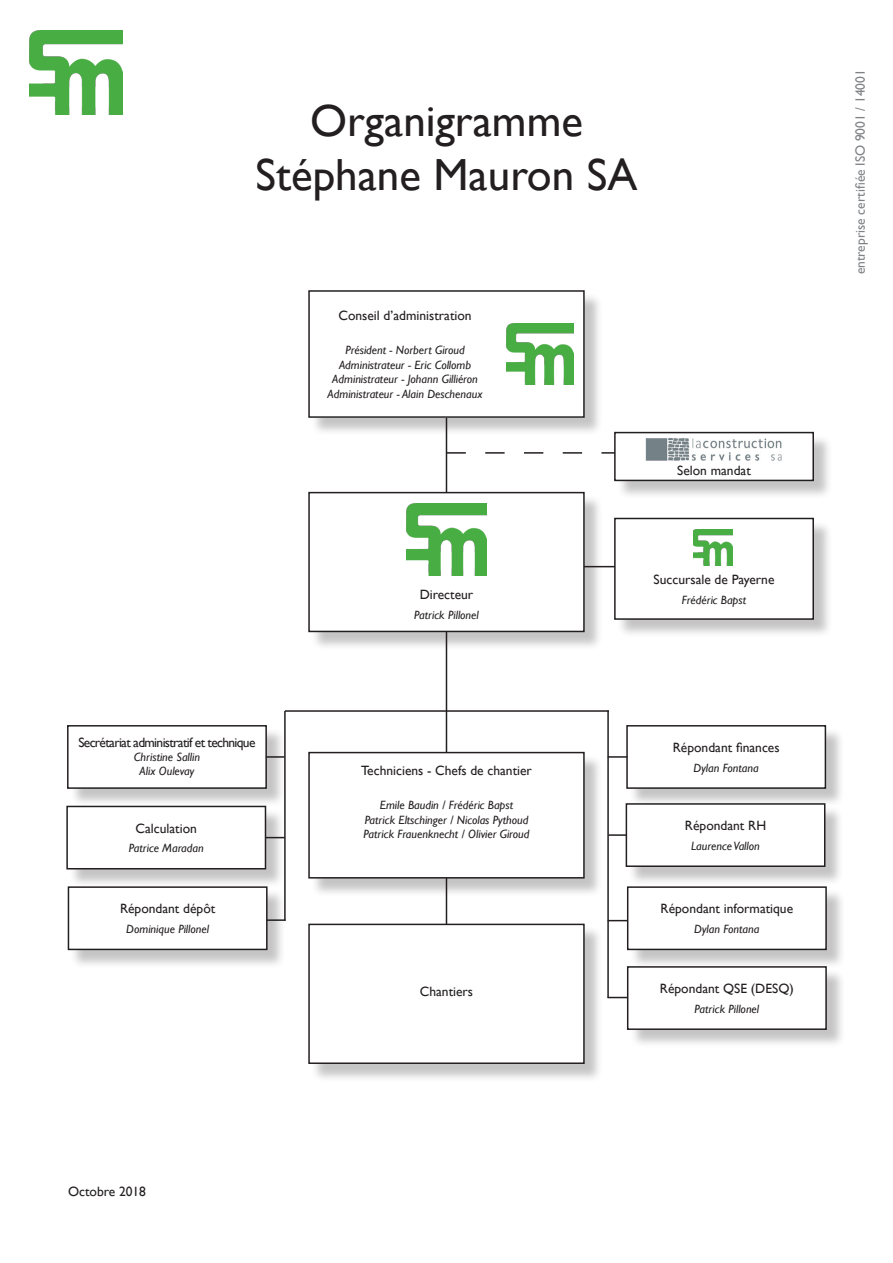
<style>
.page{position:relative;width:893px;height:1263px;background:#fff}
.page>*{position:absolute;margin:0;border:0;box-sizing:border-box;transform-origin:0 0}
.t1{font:45px "Gill Sans";color:#231f20}
.t2{font:13.5px "Gill Sans";color:#231f20}
.t3{font:13.5px "Gill Sans";letter-spacing:-.05em;color:#231f20}
.t4{font:13.5px "Gill Sans";color:#808285}
.t5{font:italic 12px "Gill Sans";color:#231f20}
</style>
<div class="page">
<svg style="left:447px;top:452px;width:167px;height:2px"></svg>
<hr style="left:549px;top:566px;width:101px;height:1px;background:#231f20">
<hr style="left:608px;top:834px;width:20px;height:2px;background:#231f20">
<hr style="left:446px;top:413px;width:1px;height:556px;background:#231f20">
<div style="left:311px;top:292px;width:292px;height:144px;background:#231f20;opacity:.26"></div>
<div style="left:309px;top:291px;width:275px;height:126px;background:#fff"></div>
<div style="left:308px;top:290px;width:277px;height:128px;border:2px solid #231f20"></div>
<img style="left:506px;top:323px;width:67px;height:62px">
<div style="left:311px;top:494px;width:292px;height:157px;background:#231f20;opacity:.26"></div>
<div style="left:309px;top:493px;width:275px;height:138px;background:#fff"></div>
<div style="left:308px;top:492px;width:277px;height:140px;border:2px solid #231f20"></div>
<img style="left:407px;top:504px;width:79px;height:72px">
<div style="left:69px;top:727px;width:216px;height:81px;background:#231f20;opacity:.26"></div>
<div style="left:68px;top:726px;width:198px;height:62px;background:#fff"></div>
<div style="left:67px;top:725px;width:200px;height:64px;border:2px solid #231f20"></div>
<div style="left:311px;top:754px;width:292px;height:143px;background:#231f20;opacity:.26"></div>
<div style="left:309px;top:752px;width:275px;height:126px;background:#fff"></div>
<div style="left:308px;top:752px;width:277px;height:126px;border:2px solid #231f20"></div>
<div style="left:69px;top:808px;width:216px;height:80px;background:#231f20;opacity:.26"></div>
<div style="left:67px;top:806px;width:198px;height:63px;background:#fff"></div>
<div style="left:66px;top:806px;width:200px;height:63px;border:2px solid #231f20"></div>
<div style="left:70px;top:888px;width:216px;height:81px;background:#231f20;opacity:.26"></div>
<div style="left:68px;top:887px;width:199px;height:62px;background:#fff"></div>
<div style="left:68px;top:886px;width:200px;height:64px;border:2px solid #231f20"></div>
<div style="left:629px;top:727px;width:216px;height:81px;background:#231f20;opacity:.26"></div>
<div style="left:627px;top:726px;width:198px;height:62px;background:#fff"></div>
<div style="left:626px;top:725px;width:200px;height:64px;border:2px solid #231f20"></div>
<div style="left:628px;top:805px;width:216px;height:81px;background:#231f20;opacity:.26"></div>
<div style="left:626px;top:804px;width:199px;height:62px;background:#fff"></div>
<div style="left:626px;top:803px;width:199px;height:64px;border:2px solid #231f20"></div>
<div style="left:629px;top:888px;width:216px;height:81px;background:#231f20;opacity:.26"></div>
<div style="left:628px;top:887px;width:198px;height:62px;background:#fff"></div>
<div style="left:627px;top:886px;width:200px;height:64px;border:2px solid #231f20"></div>
<div style="left:311px;top:926px;width:292px;height:156px;background:#231f20;opacity:.26"></div>
<div style="left:309px;top:924px;width:275px;height:139px;background:#fff"></div>
<div style="left:308px;top:924px;width:277px;height:140px;border:2px solid #231f20"></div>
<div style="left:629px;top:968px;width:216px;height:81px;background:#231f20;opacity:.26"></div>
<div style="left:628px;top:967px;width:198px;height:62px;background:#fff"></div>
<div style="left:627px;top:966px;width:200px;height:64px;border:2px solid #231f20"></div>
<hr style="left:285px;top:710px;width:324px;height:2px;background:#231f20">
<hr style="left:284px;top:711px;width:2px;height:210px;background:#231f20">
<hr style="left:607px;top:710px;width:2px;height:288px;background:#231f20">
<svg style="left:266px;top:756px;width:19px;height:2px"></svg>
<svg style="left:266px;top:837px;width:18px;height:1px"></svg>
<svg style="left:267px;top:919px;width:19px;height:2px"></svg>
<svg style="left:609px;top:920px;width:18px;height:1px"></svg>
<svg style="left:609px;top:756px;width:18px;height:2px"></svg>
<svg style="left:607px;top:997px;width:20px;height:1px"></svg>
<img style="left:29px;top:31px;width:93px;height:84px">
<div style="left:616px;top:434px;width:216px;height:66px;background:#231f20;opacity:.26"></div>
<div style="left:615px;top:433px;width:198px;height:47px;background:#fff"></div>
<div style="left:614px;top:432px;width:200px;height:49px;border:2px solid #231f20"></div>
<div style="left:616px;top:520px;width:216px;height:119px;background:#231f20;opacity:.26"></div>
<div style="left:615px;top:518px;width:198px;height:101px;background:#fff"></div>
<div style="left:614px;top:518px;width:200px;height:102px;border:2px solid #231f20"></div>
<img style="left:694px;top:530px;width:38px;height:36px">
<img style="left:646px;top:437px;width:136px;height:24px">
<p class="t1" style="left:310px;top:95px;width:274px">Organigramme</p>
<p class="t1" style="left:256px;top:149px;width:383px">Stéphane Mauron SA</p>
<p class="t2" style="left:339px;top:308px;width:135px">Conseil d’administration</p>
<p class="t5" style="left:345px;top:343px;width:121px">Président - Norbert Giroud</p>
<p class="t5" style="left:339px;top:358px;width:134px">Administrateur - Eric Collomb</p>
<p class="t5" style="left:332px;top:372px;width:147px">Administrateur - Johann Gilliéron</p>
<p class="t5" style="left:328px;top:386px;width:156px">Administrateur - Alain Deschenaux</p>
<p class="t2" style="left:420px;top:587px;width:55px">Directeur</p>
<p class="t5" style="left:414px;top:608px;width:66px">Patrick Pillonel</p>
<p class="t3" style="left:78px;top:734px;width:179px">Secrétariat administratif et technique</p>
<p class="t5" style="left:134px;top:750px;width:68px">Christine Sallin</p>
<p class="t5" style="left:140px;top:764px;width:56px">Alix Oulevay</p>
<p class="t2" style="left:361px;top:763px;width:172px">Techniciens - Chefs de chantier</p>
<p class="t5" style="left:380px;top:798px;width:135px">Emile Baudin / Frédéric Bapst</p>
<p class="t5" style="left:365px;top:813px;width:165px">Patrick Eltschinger / Nicolas Pythoud</p>
<p class="t5" style="left:364px;top:827px;width:167px">Patrick Frauenknecht / Olivier Giroud</p>
<p class="t2" style="left:136px;top:820px;width:63px">Calculation</p>
<p class="t5" style="left:129px;top:841px;width:76px">Patrice Maradan</p>
<p class="t2" style="left:120px;top:901px;width:97px">Répondant dépôt</p>
<p class="t5" style="left:126px;top:922px;width:84px">Dominique Pillonel</p>
<p class="t2" style="left:677px;top:462px;width:75px">Selon mandat</p>
<p class="t2" style="left:654px;top:571px;width:122px">Succursale de Payerne</p>
<p class="t5" style="left:682px;top:592px;width:66px">Frédéric Bapst</p>
<p class="t2" style="left:673px;top:739px;width:108px">Répondant finances</p>
<p class="t5" style="left:694px;top:761px;width:67px">Dylan Fontana</p>
<p class="t2" style="left:685px;top:818px;width:83px">Répondant RH</p>
<p class="t5" style="left:691px;top:839px;width:70px">Laurence Vallon</p>
<p class="t2" style="left:661px;top:901px;width:134px">Répondant informatique</p>
<p class="t5" style="left:694px;top:922px;width:67px">Dylan Fontana</p>
<p class="t2" style="left:420px;top:984px;width:55px">Chantiers</p>
<p class="t2" style="left:660px;top:980px;width:135px">Répondant QSE (DESQ)</p>
<p class="t5" style="left:695px;top:1002px;width:66px">Patrick Pillonel</p>
<p class="t4" style="left:853px;top:274px;width:207px;rotate:-90deg">entreprise certifiée ISO 9001 / 14001</p>
<p class="t2" style="left:68px;top:1184px;width:80px">Octobre 2018</p>
</div>
